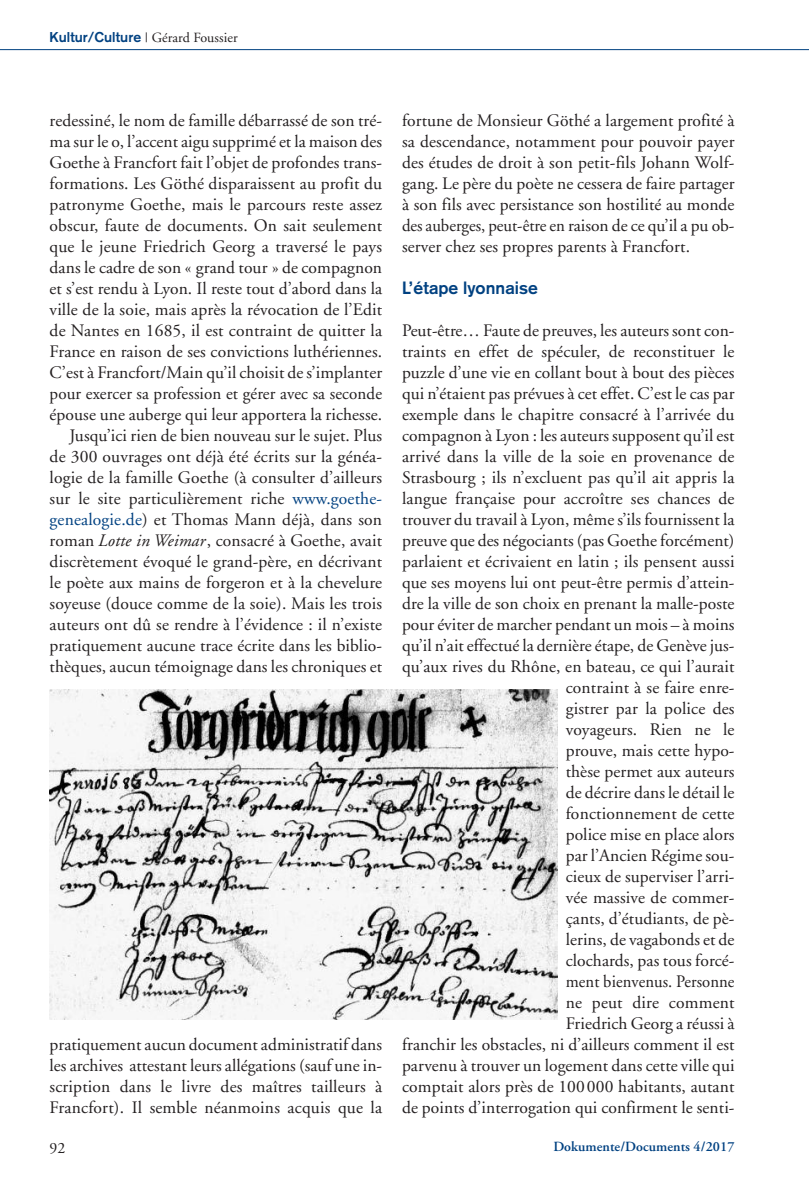
<style>
.page{position:relative;width:809px;height:1191px;background:#fff}
.page>*{position:absolute;margin:0;border:0;box-sizing:border-box;transform-origin:0 0}
.t1{font:17.5px/21px "Adobe Garamond";letter-spacing:.005em;color:#231f20;text-align:right}
.t2{font:700 17.5px "Akzidenz Grotesk";letter-spacing:.005em;color:#014181}
.t3{font:15.75px "Adobe Garamond";color:#231f20}
.t4{font:14px "Adobe Garamond";letter-spacing:.005em;color:#231f20}
.t5{font:600 14px "Adobe Garamond";letter-spacing:.005em;color:#014181}
.s1{font-family:"Akzidenz Grotesk";font-weight:700;color:#014181}
.s2{color:#014181}
.s3{font-style:italic}
</style>
<div class="page">
<hr style="left:0;top:49px;width:809px;height:1px;background:#014181">
<img style="left:50px;top:689px;width:507px;height:330px">
<p class="t4" style="left:50px;top:32px;width:189px"><span class="s1">Kultur/Culture</span> | Gérard Foussier</p>
<p class="t1" style="left:50px;top:111px;width:334px">redessiné, le nom de famille débarrassé de son tré&shy;ma sur le o, l’accent aigu supprimé et la maison des Goethe à Francfort fait l’objet de profondes trans&shy;formations. Les Göthé disparaissent au profit du patronyme Goethe, mais le parcours reste assez obscur, faute de documents. On sait seulement que le jeune Friedrich Georg a traversé le pays dans le cadre de son « grand tour » de compagnon et s’est rendu à Lyon. Il reste tout d’abord dans la ville de la soie, mais après la révocation de l’Edit de Nantes en 1685, il est contraint de quitter la France en raison de ses convictions luthériennes.<br>C’est à Francfort/Main qu’il choisit de s’implanter pour exercer sa profession et gérer avec sa seconde épouse une auberge qui leur apportera la richesse.<br>Jusqu’ici rien de bien nouveau sur le sujet. Plus de 300 ouvrages ont déjà été écrits sur la généa&shy;logie de la famille Goethe (à consulter d’ailleurs sur le site particulièrement riche <span class="s2">www.goethe&shy;genealogie.de</span>) et Thomas Mann déjà, dans son roman <span class="s3">Lotte in Weimar</span>, consacré à Goethe, avait discrètement évoqué le grand-père, en décrivant le poète aux mains de forgeron et à la chevelure soyeuse (douce comme de la soie). Mais les trois auteurs ont dû se rendre à l’évidence : il n’existe pratiquement aucune trace écrite dans les biblio&shy;thèques, aucun témoignage dans les chroniques et</p>
<p class="t1" style="left:50px;top:1035px;width:334px;text-align:justify">pratiquement aucun document administratif dans les archives attestant leurs allégations (sauf une in&shy;scription dans le livre des maîtres tailleurs à Francfort). Il semble néanmoins acquis que la</p>
<p class="t1" style="left:402px;top:111px;width:334px;text-align:justify">fortune de Monsieur Göthé a largement profité à sa descendance, notamment pour pouvoir payer des études de droit à son petit-fils Johann Wolf&shy;gang. Le père du poète ne cessera de faire partager à son fils avec persistance son hostilité au monde des auberges, peut-être en raison de ce qu’il a pu ob&shy;server chez ses propres parents à Francfort.</p>
<p class="t2" style="left:402px;top:282px;width:137px">L’étape lyonnaise</p>
<p class="t1" style="left:402px;top:321px;width:334px">Peut-être… Faute de preuves, les auteurs sont con&shy;traints en effet de spéculer, de reconstituer le puzzle d’une vie en collant bout à bout des pièces qui n’étaient pas prévues à cet effet. C’est le cas par exemple dans le chapitre consacré à l’arrivée du compagnon à Lyon : les auteurs supposent qu’il est arrivé dans la ville de la soie en provenance de Strasbourg ; ils n’excluent pas qu’il ait appris la langue française pour accroître ses chances de trouver du travail à Lyon, même s’ils fournissent la preuve que des négociants (pas Goethe forcément) parlaient et écrivaient en latin ; ils pensent aussi que ses moyens lui ont peut-être permis d’attein&shy;dre la ville de son choix en prenant la malle-poste pour éviter de marcher pendant un mois – à moins qu’il n’ait effectué la dernière étape, de Genève jus&shy;qu’aux rives du Rhône, en bateau, ce qui l’aurait contraint à se faire enre-<br>gistrer par la police des<br>voyageurs. Rien ne le<br>prouve, mais cette hypo-<br>thèse permet aux auteurs<br>de décrire dans le détail le<br>fonctionnement de cette<br>police mise en place alors<br>par l’Ancien Régime sou-<br>cieux de superviser l’arri-<br>vée massive de commer-<br>çants, d’étudiants, de pè-<br>lerins, de vagabonds et de<br>clochards, pas tous forcé-<br>ment bienvenus. Personne<br>ne peut dire comment<br>Friedrich Georg a réussi à<br>franchir les obstacles, ni d’ailleurs comment il est parvenu à trouver un logement dans cette ville qui comptait alors près de 100000 habitants, autant de points d’interrogation qui confirment le senti-</p>
<p class="t3" style="left:50px;top:1141px;width:17px">92</p>
<p class="t5" style="left:553px;top:1141px;width:183px">Dokumente/Documents 4/2017</p>
</div>
